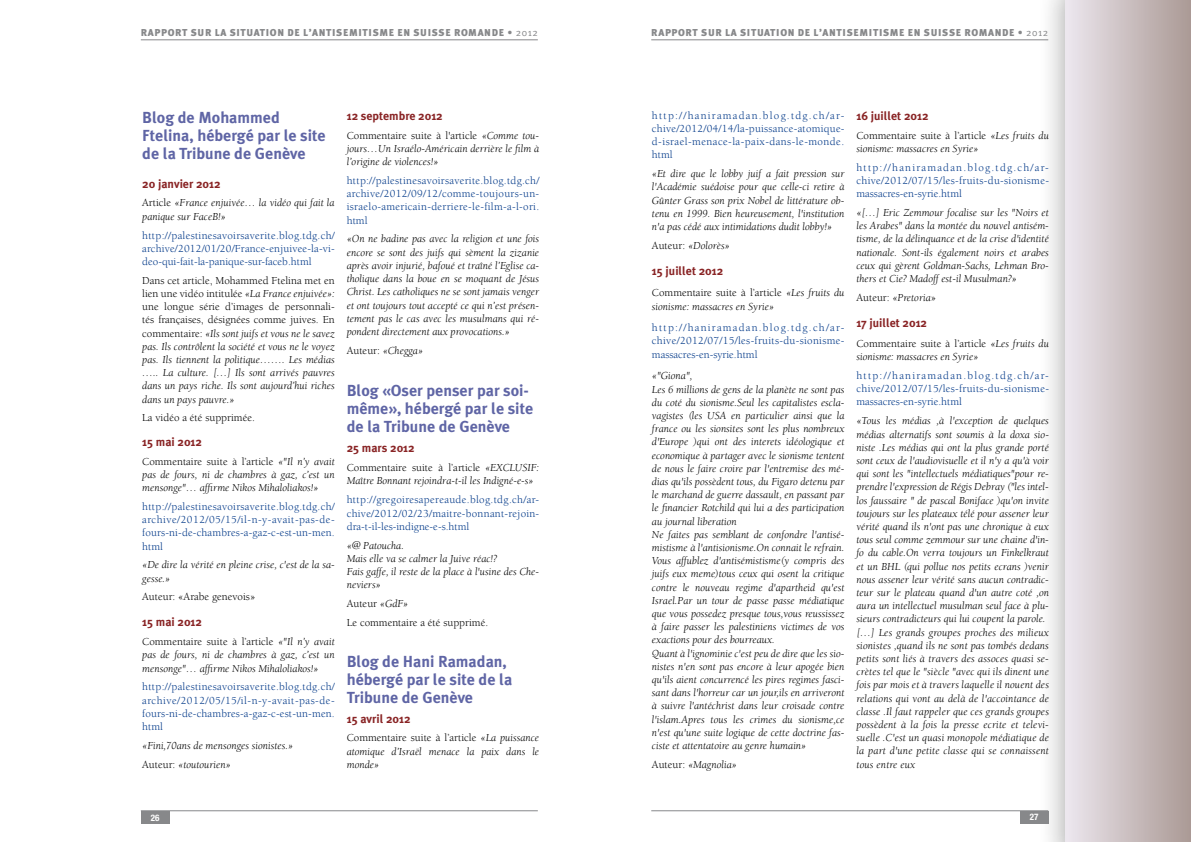
<style>
.page{position:relative;width:1191px;height:842px;background:#fff}
.page>*{position:absolute;margin:0;border:0;box-sizing:border-box;transform-origin:0 0}
.t1{font:700 16px/18px "Meta Plus";color:#5f65a5}
.t2{font:700 12px "Meta Plus";color:#892425}
.t3{font:italic 11px/13.2px "Berkeley";color:#000}
.t4{font:11px/13.2px "Berkeley";letter-spacing:.025em;color:#003888;text-align:justify}
.t5{font:11px/18.9px "Berkeley";color:#000}
.t6{font:900 10px "Meta Plus";letter-spacing:.065em;color:#87888a}
.t7{font:700 condensed 9px "Helvetica Neue";color:#fff}
.s1{font-family:"Meta Plus Normal";font-weight:400}
.s2{font-style:normal}
.s3{font-style:italic}
</style>
<div class="page">
<hr style="left:141px;top:40px;width:397px;height:1px;background:#87888a">
<hr style="left:141px;top:810px;width:397px;height:1px;background:#87888a">
<div style="left:141px;top:811px;width:28px;height:12px;background:#87888a"></div>
<div style="left:1035px;top:0;width:156px;height:842px;background:#000;opacity:.32"></div>
<div style="left:1065px;top:0;width:126px;height:842px;background:linear-gradient(to right,#ede7ef,#ab9a95)"></div>
<hr style="left:651px;top:40px;width:397px;height:1px;background:#87888a">
<hr style="left:651px;top:810px;width:397px;height:1px;background:#87888a">
<div style="left:1020px;top:811px;width:28px;height:12px;background:#87888a"></div>
<p class="t6" style="left:141px;top:27px;width:398px">RAPPORT SUR LA SITUATION DE L’ANTISEMITISME EN SUISSE ROMANDE • <span class="s1">2012</span></p>
<h1 class="t1" style="left:142px;top:108px;width:185px">Blog de Mohammed<br>Ftelina, hébergé par le site de la Tribune de Genève</h1>
<p class="t2" style="left:142px;top:176px;width:80px">20 janvier 2012</p>
<p class="t3" style="left:142px;top:197px;width:194px"><span class="s2">Article</span> «France enjuivée… la vidéo qui fait la panique sur FaceB!»</p>
<p class="t4" style="left:142px;top:229px;width:194px">http://palestinesavoirsaverite.blog.tdg.ch/ archive/2012/01/20/France-enjuivee-la-vi&shy;deo-qui-fait-la-panique-sur-faceb.html</p>
<p class="t3" style="left:142px;top:274px;width:194px;text-align:justify"><span class="s2">Dans cet article, Mohammed Ftelina met en lien une vidéo intitulée</span> «La France enjuivée»: <span class="s2">une longue série d’images de personnali&shy;tés françaises, désignées comme juives. En commentaire:</span> «Ils sont juifs et vous ne le savez pas. Ils contrôlent la société et vous ne le voyez pas. Ils tiennent la politique……. Les médias ….. La culture. […] Ils sont arrivés pauvres dans un pays riche. Ils sont aujourd’hui riches dans un pays pauvre.»</p>
<p class="t5" style="left:142px;top:409px;width:114px">La vidéo a été supprimée.</p>
<p class="t2" style="left:142px;top:435px;width:61px">15 mai 2012</p>
<p class="t3" style="left:142px;top:455px;width:194px;text-align:justify"><span class="s2">Commentaire suite à l’article</span> «"Il n’y avait pas de fours, ni de chambres à gaz, c’est un mensonge"… affirme Nikos Mihaloliakos!»</p>
<p class="t4" style="left:142px;top:500px;width:194px">http://palestinesavoirsaverite.blog.tdg.ch/ archive/2012/05/15/il-n-y-avait-pas-de&shy;fours-ni-de-chambres-a-gaz-c-est-un-men. html</p>
<p class="t3" style="left:142px;top:559px;width:194px">«De dire la vérité en pleine crise, c'est de la sa&shy;gesse.»</p>
<p class="t5" style="left:142px;top:588px;width:115px">Auteur: «Arabe genevois»</p>
<p class="t2" style="left:142px;top:615px;width:61px">15 mai 2012</p>
<p class="t3" style="left:142px;top:635px;width:194px;text-align:justify"><span class="s2">Commentaire suite à l’article</span> «"Il n’y avait pas de fours, ni de chambres à gaz, c’est un mensonge"… affirme Nikos Mihaloliakos!»</p>
<p class="t4" style="left:142px;top:680px;width:194px">http://palestinesavoirsaverite.blog.tdg.ch/ archive/2012/05/15/il-n-y-avait-pas-de&shy;fours-ni-de-chambres-a-gaz-c-est-un-men. html</p>
<p class="t3" style="left:142px;top:736px;width:152px;line-height:18.9px">«Fini,70ans de mensonges sionistes.»<br><span class="s2">Auteur:</span> «toutourien»</p>
<p class="t2" style="left:347px;top:109px;width:97px">12 septembre 2012</p>
<p class="t3" style="left:347px;top:129px;width:194px;text-align:justify"><span class="s2">Commentaire suite à l'article</span> «Comme tou&shy;jours…Un Israélo-Américain derrière le film à l’origine de violences!»</p>
<p class="t4" style="left:347px;top:174px;width:194px">http://palestinesavoirsaverite.blog.tdg.ch/ archive/2012/09/12/comme-toujours-un&shy;israelo-americain-derriere-le-film-a-l-ori. html</p>
<p class="t3" style="left:347px;top:233px;width:194px;text-align:justify">«On ne badine pas avec la religion et une fois encore se sont des juifs qui sèment la zizanie après avoir injurié, bafoué et traîné l’Eglise ca&shy;tholique dans la boue en se moquant de Jésus Christ. Les catholiques ne se sont jamais venger et ont toujours tout accepté ce qui n’est présen&shy;tement pas le cas avec les musulmans qui ré&shy;pondent directement aux provocations.»</p>
<p class="t3" style="left:347px;top:344px;width:78px"><span class="s2">Auteur:</span> «Chegga»</p>
<h1 class="t1" style="left:347px;top:382px;width:188px">Blog «Oser penser par soi&shy;même», hébergé par le site de la Tribune de Genève</h1>
<p class="t2" style="left:347px;top:441px;width:69px">25 mars 2012</p>
<p class="t3" style="left:347px;top:462px;width:194px"><span class="s2">Commentaire suite à l’article</span> «EXCLUSIF:<br>Maître Bonnant rejoindra-t-il les Indigné-e-s»</p>
<p class="t4" style="left:347px;top:493px;width:194px">http://gregoiresapereaude.blog.tdg.ch/ar&shy;chive/2012/02/23/maitre-bonnant-rejoin&shy;dra-t-il-les-indigne-e-s.html</p>
<p class="t3" style="left:347px;top:539px;width:194px">«@ Patoucha.<br>Mais elle va se calmer la Juive réac!?<br>Fais gaffe, il reste de la place à l'usine des Che&shy;neviers»</p>
<p class="t5" style="left:347px;top:594px;width:143px">Auteur <span class="s3">«GdF»<br></span>Le commentaire a été supprimé.</p>
<h1 class="t1" style="left:347px;top:652px;width:167px">Blog de Hani Ramadan, hébergé par le site de la<br>Tribune de Genève</h1>
<p class="t2" style="left:347px;top:711px;width:65px">15 avril 2012</p>
<p class="t3" style="left:347px;top:732px;width:194px;text-align:justify"><span class="s2">Commentaire suite à l’article</span> «La puissance atomique d’Israël menace la paix dans le monde»</p>
<p class="t7" style="left:151px;top:812px;width:10px">26</p>
<p class="t6" style="left:651px;top:27px;width:398px">RAPPORT SUR LA SITUATION DE L’ANTISEMITISME EN SUISSE ROMANDE • <span class="s1">2012</span></p>
<p class="t4" style="left:652px;top:109px;width:194px">http://haniramadan.blog.tdg.ch/ar&shy;chive/2012/04/14/la-puissance-atomique&shy;d-israel-menace-la-paix-dans-le-monde. html</p>
<p class="t3" style="left:652px;top:167px;width:194px;text-align:justify">«Et dire que le lobby juif a fait pression sur l'Académie suédoise pour que celle-ci retire à Gûnter Grass son prix Nobel de littérature ob&shy;tenu en 1999. Bien heureusement, l'institution n'a pas cédé aux intimidations dudit lobby!»</p>
<p class="t3" style="left:652px;top:239px;width:79px"><span class="s2">Auteur:</span> «Dolorès»</p>
<p class="t2" style="left:652px;top:264px;width:73px">15 juillet 2012</p>
<p class="t3" style="left:652px;top:287px;width:194px"><span class="s2">Commentaire suite à l’article</span> «Les fruits du sionisme: massacres en Syrie»</p>
<p class="t4" style="left:652px;top:321px;width:194px">http://haniramadan.blog.tdg.ch/ar&shy;chive/2012/07/15/les-fruits-du-sionisme&shy;massacres-en-syrie.html</p>
<p class="t3" style="left:652px;top:370px;width:194px">«"Giona",<br>Les 6 millions de gens de la planète ne sont pas du coté du sionisme.Seul les capitalistes escla&shy;vagistes (les USA en particulier ainsi que la france ou les sionsites sont les plus nombreux d'Europe )qui ont des interets idéologique et economique à partager avec le sionisme tentent de nous le faire croire par l'entremise des mé&shy;dias qu'ils possèdent tous, du Figaro detenu par le marchand de guerre dassault, en passant par le financier Rotchild qui lui a des participation au journal liberation<br>Ne faites pas semblant de confondre l'antisé&shy;mistisme à l'antisionisme.On connait le refrain.<br>Vous affublez d'antisémistisme(y compris des juifs eux meme)tous ceux qui osent la critique contre le nouveau regime d'apartheid qu'est Israel.Par un tour de passe passe médiatique que vous possedez presque tous,vous reussissez à faire passer les palestiniens victimes de vos exactions pour des bourreaux.<br>Quant à l'ignominie c'est peu de dire que les sio&shy;nistes n'en sont pas encore à leur apogée bien qu'ils aient concurrencé les pires regimes fasci&shy;sant dans l'horreur car un jour,ils en arriveront à suivre l'antéchrist dans leur croisade contre l'islam.Apres tous les crimes du sionisme,ce n'est qu'une suite logique de cette doctrine fas&shy;ciste et attentatoire au genre humain»</p>
<p class="t3" style="left:652px;top:758px;width:86px"><span class="s2">Auteur:</span> «Magnolia»</p>
<p class="t2" style="left:856px;top:109px;width:74px">16 juillet 2012</p>
<p class="t3" style="left:856px;top:129px;width:194px"><span class="s2">Commentaire suite à l’article</span> «Les fruits du sionisme: massacres en Syrie»</p>
<p class="t4" style="left:856px;top:161px;width:194px">http://haniramadan.blog.tdg.ch/ar&shy;chive/2012/07/15/les-fruits-du-sionisme&shy;massacres-en-syrie.html</p>
<p class="t3" style="left:856px;top:206px;width:194px;text-align:justify">«[…] Eric Zemmour focalise sur les "Noirs et les Arabes" dans la montée du nouvel antisém&shy;tisme, de la délinquance et de la crise d'identité nationale. Sont-ils également noirs et arabes ceux qui gèrent Goldman-Sachs, Lehman Bro&shy;thers et Cie? Madoff est-il Musulman?»</p>
<p class="t3" style="left:856px;top:291px;width:81px"><span class="s2">Auteur:</span> «Pretoria<span class="s2">»</span></p>
<p class="t2" style="left:856px;top:316px;width:72px">17 juillet 2012</p>
<p class="t3" style="left:856px;top:337px;width:194px"><span class="s2">Commentaire suite à l’article</span> «Les fruits du sionisme: massacres en Syrie»</p>
<p class="t4" style="left:856px;top:369px;width:194px">http://haniramadan.blog.tdg.ch/ar&shy;chive/2012/07/15/les-fruits-du-sionisme&shy;massacres-en-syrie.html</p>
<p class="t3" style="left:856px;top:415px;width:194px">«Tous les médias ,à l'exception de quelques médias alternatifs sont soumis à la doxa sio&shy;niste .Les médias qui ont la plus grande porté sont ceux de l'audiovisuelle et il n'y a qu'à voir qui sont les "intellectuels médiatiques"pour re&shy;prendre l'expression de Régis Debray ("les intel&shy;los faussaire " de pascal Boniface )qu'on invite toujours sur les plateaux télé pour assener leur vérité quand ils n'ont pas une chronique à eux tous seul comme zemmour sur une chaine d'in&shy;fo du cable.On verra toujours un Finkelkraut et un BHL (qui pollue nos petits ecrans )venir nous assener leur vérité sans aucun contradic&shy;teur sur le plateau quand d'un autre coté ,on aura un intellectuel musulman seul face à plu&shy;sieurs contradicteurs qui lui coupent la parole. […] Les grands groupes proches des milieux sionistes ,quand ils ne sont pas tombés dedans petits sont liés à travers des assoces quasi se&shy;crètes tel que le "siècle "avec qui ils dinent une fois par mois et à travers laquelle il nouent des relations qui vont au delà de l'accointance de classe .Il faut rappeler que ces grands groupes possèdent à la fois la presse ecrite et televi&shy;suelle .C'est un quasi monopole médiatique de la part d'une petite classe qui se connaissent tous entre eux</p>
<p class="t7" style="left:1029px;top:812px;width:10px">27</p>
</div>
